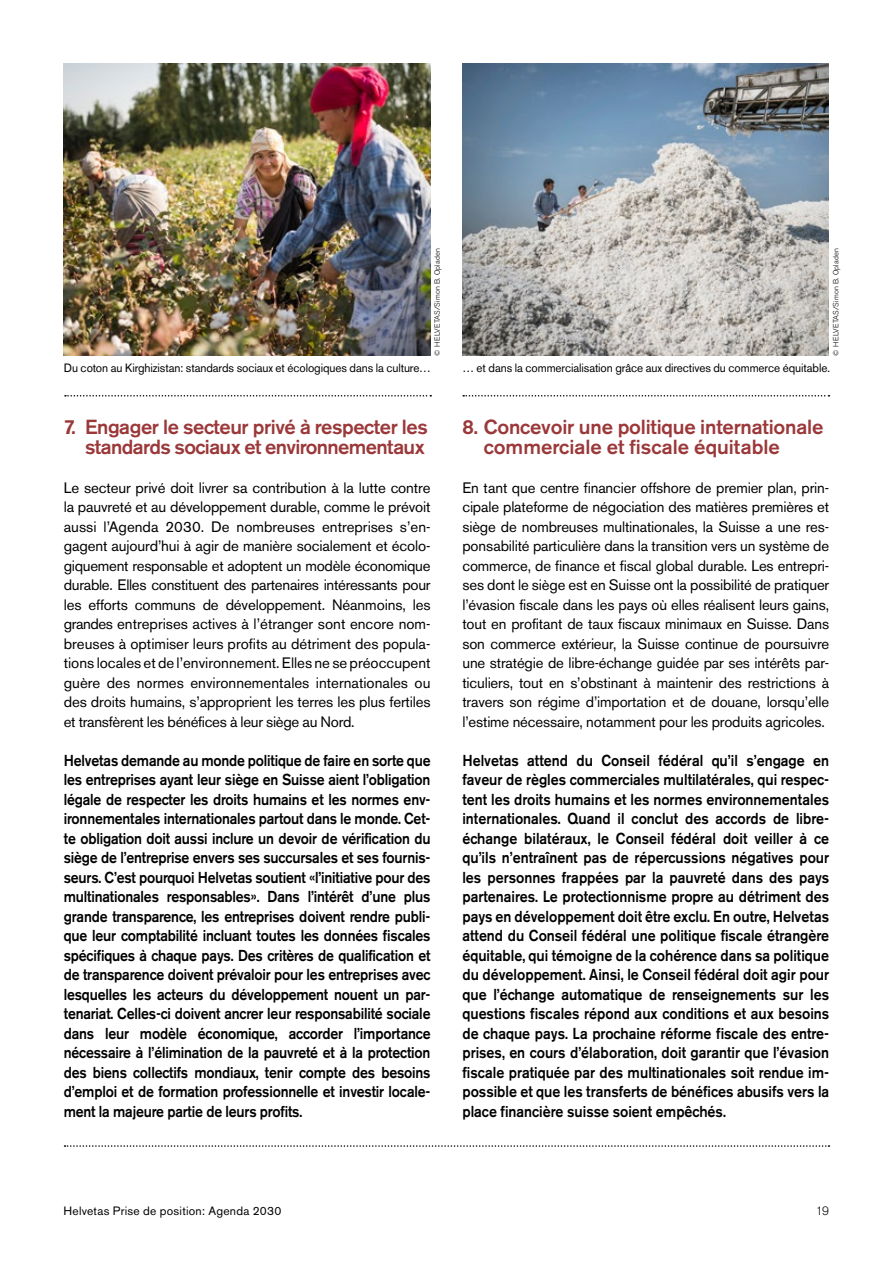
<style>
.page{position:relative;width:893px;height:1263px;background:#fff}
.page>*{position:absolute;margin:0;border:0;box-sizing:border-box;transform-origin:0 0}
.t1{font:500 20.25px/19.5px "Akzidenz Grotesk BE";letter-spacing:-.03em;color:#9b383a;text-align:right}
.t2{font:500 20.25px/19.5px "Akzidenz Grotesk BE";letter-spacing:-.01em;color:#9b383a}
.t3{font:500 15.75px/19.5px "Akzidenz Grotesk BE";letter-spacing:-.01em;color:#000;text-align:justify;scale:.89 1}
.t4{font:500 15.75px/19.5px "Akzidenz Grotesk BE";letter-spacing:-.01em;color:#000;text-align:justify;scale:.9 1}
.t5{font:15px/19.5px "Akzidenz Grotesk BE";letter-spacing:-.01em;color:#000;text-align:justify}
.t6{font:12px "Akzidenz Grotesk BE";letter-spacing:-.005em;color:#000}
.t7{font:12px "Akzidenz Grotesk BE";letter-spacing:.025em;color:#000}
.t8{font:300 12px "Akzidenz Grotesk BE";color:#000}
.t9{font:300 7.5px "Akzidenz Grotesk BE";letter-spacing:.02em;color:#000}
</style>
<div class="page">
<svg style="left:65px;top:395px;width:366px;height:1px"></svg>
<svg style="left:463px;top:395px;width:366px;height:1px"></svg>
<svg style="left:65px;top:1145px;width:764px;height:2px"></svg>
<img style="left:64px;top:64px;width:366px;height:291px">
<img style="left:462px;top:64px;width:367px;height:291px">
<p class="t9" style="left:433px;top:356px;width:109px;rotate:-90deg">© HELVETAS/Simon B. Opladen</p>
<p class="t9" style="left:832px;top:356px;width:109px;rotate:-90deg">© HELVETAS/Simon B. Opladen</p>
<p class="t6" style="left:64px;top:360px;width:369px">Du coton au Kirghizistan: standards sociaux et écologiques dans la culture…</p>
<p class="t6" style="left:462px;top:360px;width:369px">… et dans la commercialisation grâce aux directives du commerce équitable.</p>
<h1 class="t1" style="left:64px;top:417px;width:365px">7. Engager le secteur privé à respecter les standards sociaux et environnementaux</h1>
<p class="t5" style="left:64px;top:478px;width:368px">Le secteur privé doit livrer sa contribution à la lutte contre la pauvreté et au développement durable, comme le prévoit aussi l’Agenda 2030. De nombreuses entreprises s’en&shy;gagent aujourd’hui à agir de manière socialement et écolo&shy;giquement responsable et adoptent un modèle économique durable. Elles constituent des partenaires intéressants pour les efforts communs de développement. Néanmoins, les grandes entreprises actives à l’étranger sont encore nom&shy;breuses à optimiser leurs profits au détriment des popula&shy;tions locales et de l’environnement. Elles ne se préoccupent guère des normes environnementales internationales ou des droits humains, s’approprient les terres les plus fertiles et transfèrent les bénéfices à leur siège au Nord.</p>
<p class="t3" style="left:64px;top:750px;width:414px">Helvetas demande au monde politique de faire en sorte que les entreprises ayant leur siège en Suisse aient l’obligation légale de respecter les droits humains et les normes env&shy;ironnementales internationales partout dans le monde. Cet&shy;te obligation doit aussi inclure un devoir de vérification du siège de l’entreprise envers ses succursales et ses fournis&shy;seurs. C’est pourquoi Helvetas soutient «l’initiative pour des multinationales responsables». Dans l’intérêt d’une plus grande transparence, les entreprises doivent rendre publi&shy;que leur comptabilité incluant toutes les données fiscales spécifiques à chaque pays. Des critères de qualification et de transparence doivent prévaloir pour les entreprises avec lesquelles les acteurs du développement nouent un par&shy;tenariat. Celles-ci doivent ancrer leur responsabilité sociale dans leur modèle économique, accorder l’importance nécessaire à l’élimination de la pauvreté et à la protection des biens collectifs mondiaux, tenir compte des besoins d’emploi et de formation professionnelle et investir locale&shy;ment la majeure partie de leurs profits.</p>
<h1 class="t2" style="left:484px;top:417px;width:341px;text-indent:-21px">8. Concevoir une politique internationale commerciale et fiscale équitable</h1>
<p class="t5" style="left:462px;top:478px;width:368px">En tant que centre financier offshore de premier plan, prin&shy;cipale plateforme de négociation des matières premières et siège de nombreuses multinationales, la Suisse a une res&shy;ponsabilité particulière dans la transition vers un système de commerce, de finance et fiscal global durable. Les entrepri&shy;ses dont le siège est en Suisse ont la possibilité de pratiquer l’évasion fiscale dans les pays où elles réalisent leurs gains, tout en profitant de taux fiscaux minimaux en Suisse. Dans son commerce extérieur, la Suisse continue de poursuivre une stratégie de libre-échange guidée par ses intérêts par&shy;ticuliers, tout en s’obstinant à maintenir des restrictions à travers son régime d’importation et de douane, lorsqu’elle l’estime nécessaire, notamment pour les produits agricoles.</p>
<p class="t4" style="left:462px;top:750px;width:409px">Helvetas attend du Conseil fédéral qu’il s’engage en faveur de règles commerciales multilatérales, qui respec&shy;tent les droits humains et les normes environnementales internationales. Quand il conclut des accords de libre&shy;échange bilatéraux, le Conseil fédéral doit veiller à ce qu’ils n’entraînent pas de répercussions négatives pour les personnes frappées par la pauvreté dans des pays partenaires. Le protectionnisme propre au détriment des pays en développement doit être exclu. En outre, Helvetas attend du Conseil fédéral une politique fiscale étrangère équitable, qui témoigne de la cohérence dans sa politique du développement. Ainsi, le Conseil fédéral doit agir pour que l’échange automatique de renseignements sur les questions fiscales répond aux conditions et aux besoins de chaque pays. La prochaine réforme fiscale des entre&shy;prises, en cours d’élaboration, doit garantir que l’évasion fiscale pratiquée par des multinationales soit rendue im&shy;possible et que les transferts de bénéfices abusifs vers la place financière suisse soient empêchés.</p>
<p class="t7" style="left:63px;top:1203px;width:220px">Helvetas Prise de position: Agenda 2030</p>
<p class="t8" style="left:816px;top:1203px;width:15px">19</p>
</div>
